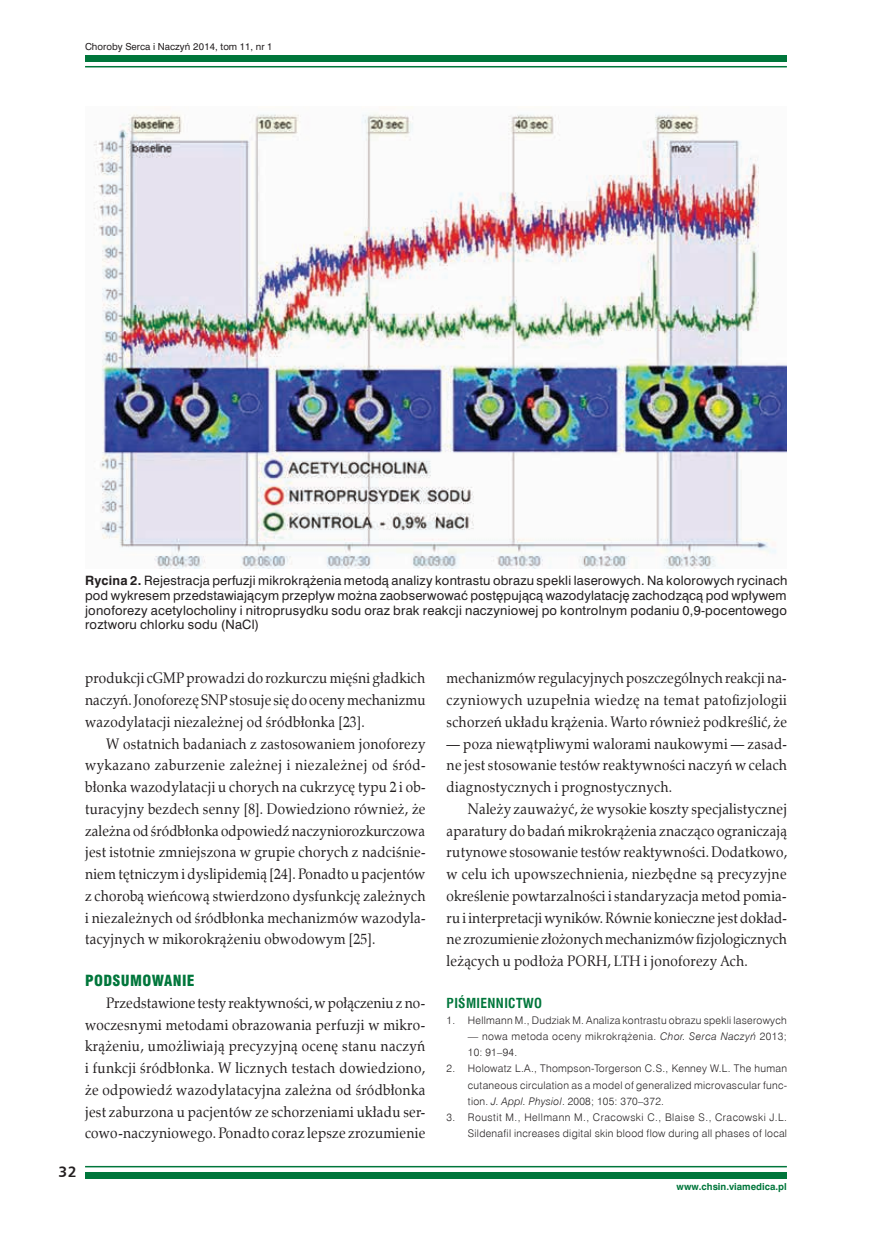
<style>
.page{position:relative;width:872px;height:1234px;background:#fff}
.page>*{position:absolute;margin:0;border:0;box-sizing:border-box;transform-origin:0 0}
.t1{font:15px/21.8px "Zapf Calligr EU";letter-spacing:.02em;color:#231f20;text-align:justify;scale:.9 1}
.t2{font:15px "Swis 721 Blk Cn EU";letter-spacing:.025em;color:#00763b}
.t3{font:700 15px "Humnst 777 EU";color:#231f20}
.t4{font:700 13.5px "Swis 721 Cn EU";letter-spacing:.025em;color:#00763b}
.t5{font:12px/14.7px "Swis 721 PL";letter-spacing:.02em;color:#231f20;text-align:justify}
.t6{font:10.5px/16px "Swis 721 Lt EU";letter-spacing:.025em;color:#231f20}
.t7{font:9px "Swis 721 PL";color:#231f20}
.t8{font:700 9px "Swis 721 PL";color:#00763b}
.s1{font-weight:700}
.s2{font-style:italic}
</style>
<div class="page">
<div style="left:85px;top:55px;width:702px;height:7px;background:#00763b"></div>
<hr style="left:85px;top:66px;width:702px;height:1px;background:#00763b">
<div style="left:85px;top:1171px;width:702px;height:7px;background:#00763b"></div>
<hr style="left:85px;top:1165px;width:702px;height:2px;background:#00763b">
<img style="left:93px;top:106px;width:694px;height:462px">
<p class="t7" style="left:85px;top:40px;width:189px">Choroby Serca i Naczyń 2014, tom 11, nr 1</p>
<p class="t5" style="left:85px;top:573px;width:703px"><span class="s1">Rycina 2.</span> Rejestracja perfuzji mikrokrążenia metodą analizy kontrastu obrazu spekli laserowych. Na kolorowych rycinach pod wykresem przedstawiającym przepływ można zaobserwować postępującą wazodylatację zachodzącą pod wpływem jonoforezy acetylocholiny i nitroprusydku sodu oraz brak reakcji naczyniowej po kontrolnym podaniu 0,9-pocentowego roztworu chlorku sodu (NaCl)</p>
<p class="t1" style="left:85px;top:667px;width:380px">produkcji cGMP prowadzi do rozkurczu mięśni gładkich naczyń. Jonoforezę SNP stosuje się do oceny mechanizmu wazodylatacji niezależnej od śródbłonka [23].</p>
<p class="t1" style="left:85px;top:732px;width:380px;text-indent:21px">W ostatnich badaniach z zastosowaniem jonoforezy wykazano zaburzenie zależnej i niezależnej od śród&shy;błonka wazodylatacji u chorych na cukrzycę typu 2 i ob&shy;turacyjny bezdech senny [8]. Dowiedziono również, że zależna od śródbłonka odpowiedź naczyniorozkurczowa jest istotnie zmniejszona w grupie chorych z nadciśnie&shy;niem tętniczym i dyslipidemią [24]. Ponadto u pacjentów z chorobą wieńcową stwierdzono dysfunkcję zależnych i niezależnych od śródbłonka mechanizmów wazodyla&shy;tacyjnych w mikorokrążeniu obwodowym [25].</p>
<p class="t2" style="left:85px;top:971px;width:111px">PODSUMOWANIE</p>
<p class="t1" style="left:85px;top:991px;width:380px;text-indent:21px">Przedstawione testy reaktywności, w połączeniu z no&shy;woczesnymi metodami obrazowania perfuzji w mikro&shy;krążeniu, umożliwiają precyzyjną ocenę stanu naczyń i funkcji śródbłonka. W licznych testach dowiedziono, że odpowiedź wazodylatacyjna zależna od śródbłonka jest zaburzona u pacjentów ze schorzeniami układu ser&shy;cowo-naczyniowego. Ponadto coraz lepsze zrozumienie</p>
<p class="t3" style="left:59px;top:1162px;width:20px">32</p>
<p class="t1" style="left:446px;top:667px;width:380px">mechanizmów regulacyjnych poszczególnych reakcji na&shy;czyniowych uzupełnia wiedzę na temat patofizjologii schorzeń układu krążenia. Warto również podkreślić, że</p>
<p class="t1" style="left:446px;top:732px;width:380px">— poza niewątpliwymi walorami naukowymi — zasad&shy;ne jest stosowanie testów reaktywności naczyń w celach diagnostycznych i prognostycznych.</p>
<p class="t1" style="left:446px;top:798px;width:380px;text-indent:21px">Należy zauważyć, że wysokie koszty specjalistycznej aparatury do badań mikrokrążenia znacząco ograniczają rutynowe stosowanie testów reaktywności. Dodatkowo, w celu ich upowszechnienia, niezbędne są precyzyjne określenie powtarzalności i standaryzacja metod pomia&shy;ru i interpretacji wyników. Równie konieczne jest dokład&shy;ne zrozumienie złożonych mechanizmów fizjologicznych leżących u podłoża PORH, LTH i jonoforezy Ach.</p>
<p class="t4" style="left:446px;top:994px;width:97px">PIŚMIENNICTWO</p>
<p class="t6" style="left:446px;top:1012px;width:341px">1. Hellmann M., Dudziak M. Analiza kontrastu obrazu spekli laserowych</p>
<p class="t6" style="left:468px;top:1028px;width:320px">— nowa metoda oceny mikrokrążenia. <span class="s2">Chor. Serca Naczyń</span> 2013;<br>10: 91–94.</p>
<p class="t6" style="left:468px;top:1060px;width:321px;text-align:justify;text-indent:-21px">2. Holowatz L.A., Thompson-Torgerson C.S., Kenney W.L. The human cutaneous circulation as a model of generalized microvascular func&shy;tion. <span class="s2">J. Appl. Physiol</span>. 2008; 105: 370–372.</p>
<p class="t6" style="left:446px;top:1108px;width:342px;text-align:right">3. Roustit M., Hellmann M., Cracowski C., Blaise S., Cracowski J.L.<br>Sildenafil increases digital skin blood flow during all phases of local</p>
<p class="t8" style="left:676px;top:1180px;width:112px">www.chsin.viamedica.pl</p>
</div>
